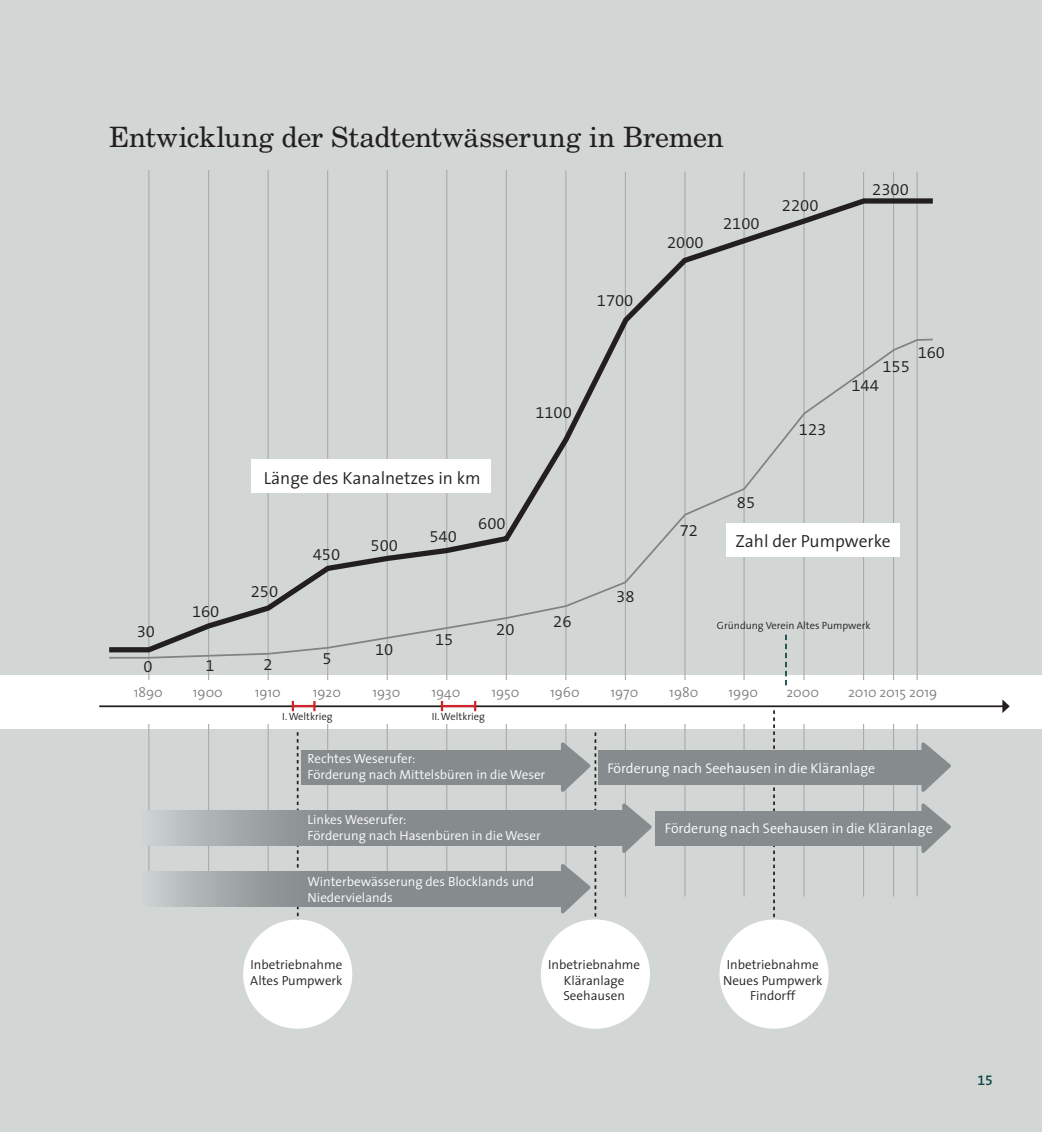
<style>
.page{position:relative;width:1042px;height:1132px;background:#fff}
.page>*{position:absolute;margin:0;border:0;box-sizing:border-box;transform-origin:0 0}
.t1{font:28px "New Century Schlbk";letter-spacing:-.005em;color:#231f20}
.t2{font:300 17.5px "The Sans";color:#231f20}
.t3{font:300 16.62px "The Sans C5";color:#231f20}
.t4{font:300 16.62px "The Sans B4";color:#231f20}
.t5{font:300 14px "The Sans";color:#fff}
.t6{font:300 14px "The Sans";color:#808285}
.t7{font:14px "The Sans Semi Bold Expert";color:#0e4544}
.t8{font:300 13.12px/15.8px "The Sans";color:#fff}
.t9{font:300 13.12px/15.8px "The Sans";color:#231f20;text-align:center}
.t10{font:300 10.5px "The Sans";color:#231f20}
</style>
<div class="page">
<div style="left:0;top:0;width:1042px;height:1131px;background:#d2d7d6"></div>
<svg style="left:297px;top:728px;width:2px;height:189px"></svg>
<div style="left:0;top:674px;width:1042px;height:54px;background:#fff"></div>
<hr style="left:149px;top:170px;width:1px;height:728px;background:#a8a9ad">
<hr style="left:208px;top:170px;width:1px;height:728px;background:#a8a9ad">
<hr style="left:268px;top:170px;width:1px;height:728px;background:#a8a9ad">
<hr style="left:327px;top:170px;width:1px;height:728px;background:#a8a9ad">
<hr style="left:387px;top:170px;width:1px;height:728px;background:#a8a9ad">
<hr style="left:446px;top:170px;width:1px;height:728px;background:#a8a9ad">
<hr style="left:506px;top:170px;width:1px;height:728px;background:#a8a9ad">
<hr style="left:565px;top:170px;width:1px;height:727px;background:#a8a9ad">
<hr style="left:625px;top:172px;width:1px;height:724px;background:#a8a9ad">
<hr style="left:684px;top:172px;width:1px;height:724px;background:#a8a9ad">
<hr style="left:744px;top:172px;width:1px;height:724px;background:#a8a9ad">
<hr style="left:804px;top:172px;width:1px;height:724px;background:#a8a9ad">
<hr style="left:863px;top:172px;width:1px;height:724px;background:#a8a9ad">
<hr style="left:917px;top:172px;width:1px;height:724px;background:#a8a9ad">
<hr style="left:893px;top:172px;width:1px;height:724px;background:#a8a9ad">
<div style="left:5px;top:679px;width:1037px;height:44px;background:#fff"></div>
<svg style="left:773px;top:710px;width:2px;height:208px"></svg>
<svg style="left:558px;top:723px;width:38px;height:194px"></svg>
<svg style="left:619px;top:803px;width:33px;height:50px"></svg>
<svg style="left:149px;top:810px;width:478px;height:35px;background:#919799"></svg>
<svg style="left:149px;top:871px;width:414px;height:35px;background:#919799"></svg>
<div style="left:301px;top:749px;width:266px;height:35px;background:#868c8e"></div>
<div style="left:598px;top:749px;width:328px;height:35px;background:#868c8e"></div>
<svg style="left:918px;top:742px;width:33px;height:111px"></svg>
<div style="left:655px;top:810px;width:271px;height:35px;background:#868c8e"></div>
<svg style="left:109px;top:194px;width:824px;height:460px"></svg>
<div style="left:725px;top:523px;width:174px;height:34px;background:#fff"></div>
<div style="left:251px;top:458px;width:240px;height:34px;background:#fff"></div>
<hr style="left:99px;top:705px;width:904px;height:2px;background:#231f20">
<svg style="left:1002px;top:699px;width:7px;height:14px"></svg>
<hr style="left:293px;top:704px;width:21px;height:3px;background:#d1232a">
<svg style="left:292px;top:700px;width:2px;height:11px"></svg>
<svg style="left:313px;top:700px;width:2px;height:11px"></svg>
<hr style="left:442px;top:704px;width:33px;height:3px;background:#d1232a">
<svg style="left:441px;top:700px;width:2px;height:11px"></svg>
<svg style="left:474px;top:700px;width:2px;height:11px"></svg>
<svg style="left:785px;top:634px;width:2px;height:51px"></svg>
<div style="left:243px;top:919px;width:109px;height:109px;background:#fff;border-radius:50%"></div>
<div style="left:719px;top:919px;width:109px;height:109px;background:#fff;border-radius:50%"></div>
<div style="left:541px;top:919px;width:109px;height:109px;background:#fff;border-radius:50%"></div>
<h1 class="t1" style="left:109px;top:120px;width:616px">Entwicklung der Stadtentwässerung in Bremen</h1>
<p class="t3" style="left:667px;top:232px;width:38px">2000</p>
<p class="t3" style="left:723px;top:213px;width:38px">2100</p>
<p class="t3" style="left:782px;top:194px;width:38px">2200</p>
<p class="t3" style="left:872px;top:178px;width:38px">2300</p>
<p class="t3" style="left:597px;top:289px;width:38px">1700</p>
<h2 class="t2" style="left:264px;top:463px;width:218px">Länge des Kanalnetzes in km</h2>
<p class="t3" style="left:137px;top:620px;width:20px">30</p>
<p class="t3" style="left:192px;top:600px;width:29px">160</p>
<p class="t3" style="left:251px;top:580px;width:29px">250</p>
<p class="t3" style="left:313px;top:544px;width:29px">450</p>
<p class="t3" style="left:144px;top:655px;width:11px">0</p>
<p class="t3" style="left:205px;top:654px;width:11px">1</p>
<p class="t3" style="left:264px;top:653px;width:11px">2</p>
<p class="t3" style="left:322px;top:647px;width:11px">5</p>
<p class="t3" style="left:371px;top:534px;width:29px">500</p>
<p class="t3" style="left:375px;top:638px;width:20px">10</p>
<p class="t3" style="left:429px;top:525px;width:29px">540</p>
<p class="t3" style="left:478px;top:512px;width:29px">600</p>
<p class="t3" style="left:435px;top:628px;width:20px">15</p>
<p class="t3" style="left:496px;top:618px;width:20px">20</p>
<p class="t3" style="left:535px;top:402px;width:38px">1100</p>
<p class="t3" style="left:553px;top:610px;width:20px">26</p>
<p class="t3" style="left:616px;top:585px;width:20px">38</p>
<p class="t3" style="left:680px;top:519px;width:20px">72</p>
<p class="t3" style="left:799px;top:419px;width:29px">123</p>
<p class="t3" style="left:882px;top:356px;width:29px">155</p>
<p class="t4" style="left:851px;top:377px;width:29px">144</p>
<p class="t3" style="left:917px;top:341px;width:29px">160</p>
<p class="t3" style="left:737px;top:491px;width:20px">85</p>
<h2 class="t2" style="left:735px;top:526px;width:157px">Zahl der Pumpwerke</h2>
<p class="t10" style="left:717px;top:616px;width:155px">Gründung Verein Altes Pumpwerk</p>
<p class="t6" style="left:134px;top:680px;width:31px">1890</p>
<p class="t6" style="left:193px;top:680px;width:32px">1900</p>
<p class="t6" style="left:255px;top:680px;width:28px">1910</p>
<p class="t6" style="left:313px;top:680px;width:30px">1920</p>
<p class="t6" style="left:372px;top:680px;width:29px">1930</p>
<p class="t6" style="left:431px;top:680px;width:31px">1940</p>
<p class="t6" style="left:491px;top:680px;width:29px">1950</p>
<p class="t6" style="left:550px;top:680px;width:31px">1960</p>
<p class="t6" style="left:610px;top:680px;width:29px">1970</p>
<p class="t6" style="left:669px;top:680px;width:31px">1980</p>
<p class="t6" style="left:728px;top:680px;width:31px">1990</p>
<p class="t6" style="left:786px;top:680px;width:34px">2000</p>
<p class="t6" style="left:848px;top:680px;width:91px">2010 2015 2019</p>
<p class="t10" style="left:282px;top:707px;width:52px">I. Weltkrieg</p>
<p class="t10" style="left:432px;top:707px;width:55px">II. Weltkrieg</p>
<p class="t8" style="left:308px;top:749px;width:239px">Rechtes Weserufer:<br>Förderung nach Mittelsbüren in die Weser</p>
<p class="t8" style="left:308px;top:811px;width:235px">Linkes Weserufer:<br>Förderung nach Hasenbüren in die Weser</p>
<p class="t8" style="left:308px;top:873px;width:228px">Winterbewässerung des Blocklands und<br>Niedervielands</p>
<p class="t5" style="left:607px;top:756px;width:269px">Förderung nach Seehausen in die Kläranlage</p>
<p class="t5" style="left:665px;top:816px;width:269px">Förderung nach Seehausen in die Kläranlage</p>
<p class="t9" style="left:250px;top:955px;width:94px;text-align:left">Inbetriebnahme<br>Altes Pumpwerk</p>
<p class="t9" style="left:723px;top:955px;width:101px">Inbetriebnahme<br>Neues Pumpwerk<br>Findorff</p>
<p class="t9" style="left:548px;top:955px;width:93px">Inbetriebnahme<br>Kläranlage<br>Seehausen</p>
<p class="t7" style="left:977px;top:1067px;width:17px">15</p>
</div>
